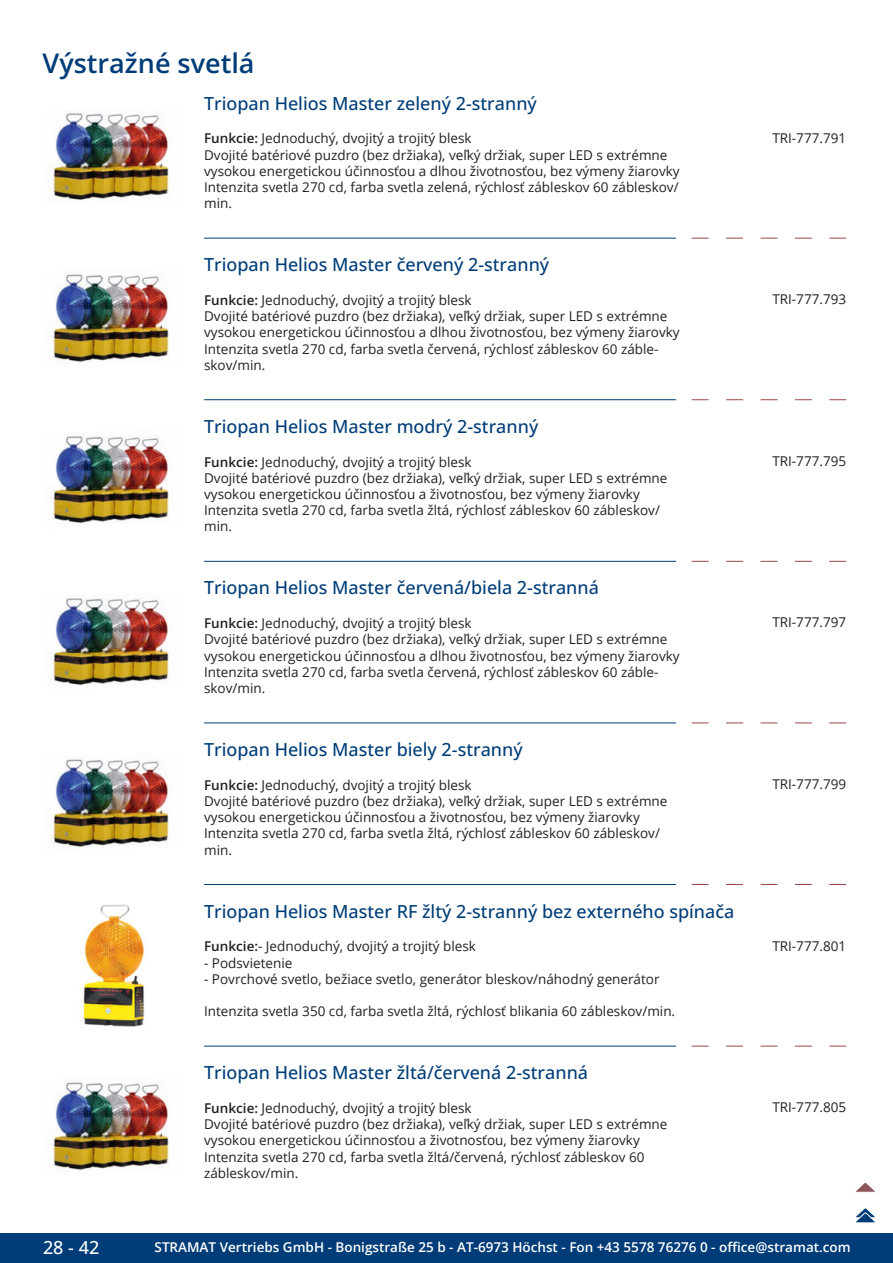
<style>
.page{position:relative;width:893px;height:1263px;background:#fff}
.page>*{position:absolute;margin:0;border:0;box-sizing:border-box;transform-origin:0 0}
.GruppeName{font:600 27px "Open Sans";color:#003d78}
.ArtikelName{font:500 18px "Open Sans";color:#003d78}
.t1{font:500 18px "Open Sans";color:#fff}
.Beschreibung{font:13.5px/16.2px "Open Sans";color:#231f20}
.t2{font:600 13.5px "Open Sans";color:#fff}
.ArtikelNummer{font:13.5px "Open Sans";color:#231f20}
.s1{font-weight:600}
</style>
<div class="page">
<div style="left:0;top:1233px;width:893px;height:30px;background:#003d78"></div>
<img style="left:51px;top:113px;width:118px;height:88px">
<img style="left:51px;top:274px;width:118px;height:88px">
<svg style="left:692px;top:238px;width:17px;height:1px"></svg>
<svg style="left:726px;top:238px;width:17px;height:1px"></svg>
<svg style="left:760px;top:238px;width:17px;height:1px"></svg>
<svg style="left:795px;top:238px;width:17px;height:1px"></svg>
<svg style="left:829px;top:238px;width:17px;height:1px"></svg>
<hr style="left:204px;top:238px;width:472px;height:1px;background:#003d78">
<img style="left:51px;top:436px;width:118px;height:88px">
<svg style="left:692px;top:399px;width:17px;height:1px"></svg>
<svg style="left:726px;top:399px;width:17px;height:1px"></svg>
<svg style="left:760px;top:399px;width:17px;height:1px"></svg>
<svg style="left:795px;top:399px;width:17px;height:1px"></svg>
<svg style="left:829px;top:399px;width:17px;height:1px"></svg>
<hr style="left:204px;top:399px;width:472px;height:1px;background:#003d78">
<img style="left:51px;top:598px;width:118px;height:88px">
<svg style="left:692px;top:561px;width:17px;height:1px"></svg>
<svg style="left:726px;top:561px;width:17px;height:1px"></svg>
<svg style="left:760px;top:561px;width:17px;height:1px"></svg>
<svg style="left:795px;top:561px;width:17px;height:1px"></svg>
<svg style="left:829px;top:561px;width:17px;height:1px"></svg>
<hr style="left:204px;top:561px;width:472px;height:1px;background:#003d78">
<img style="left:51px;top:759px;width:118px;height:88px">
<svg style="left:692px;top:723px;width:17px;height:1px"></svg>
<svg style="left:726px;top:723px;width:17px;height:1px"></svg>
<svg style="left:760px;top:723px;width:17px;height:1px"></svg>
<svg style="left:795px;top:723px;width:17px;height:1px"></svg>
<svg style="left:829px;top:723px;width:17px;height:1px"></svg>
<hr style="left:204px;top:723px;width:472px;height:1px;background:#003d78">
<img style="left:79px;top:904px;width:66px;height:123px">
<svg style="left:692px;top:884px;width:17px;height:1px"></svg>
<svg style="left:726px;top:884px;width:17px;height:1px"></svg>
<svg style="left:760px;top:884px;width:17px;height:1px"></svg>
<svg style="left:795px;top:884px;width:17px;height:1px"></svg>
<svg style="left:829px;top:884px;width:17px;height:1px"></svg>
<hr style="left:204px;top:884px;width:472px;height:1px;background:#003d78">
<img style="left:51px;top:1082px;width:118px;height:88px">
<svg style="left:692px;top:1046px;width:17px;height:1px"></svg>
<svg style="left:726px;top:1046px;width:17px;height:1px"></svg>
<svg style="left:760px;top:1046px;width:17px;height:1px"></svg>
<svg style="left:795px;top:1046px;width:17px;height:1px"></svg>
<svg style="left:829px;top:1046px;width:17px;height:1px"></svg>
<hr style="left:204px;top:1046px;width:472px;height:1px;background:#003d78">
<svg style="left:856px;top:1183px;width:19px;height:9px"></svg>
<svg style="left:855px;top:1208px;width:21px;height:15px"></svg>
<p class="GruppeName" style="left:43px;top:44px;width:214px">Výstražné svetlá</p>
<p class="ArtikelName" style="left:204px;top:91px;width:334px">Triopan Helios Master zelený 2-stranný</p>
<p class="Beschreibung" style="left:204px;top:130px;width:477px"><span class="s1">Funkcie:</span> Jednoduchý, dvojitý a trojitý blesk<br>Dvojité batériové puzdro (bez držiaka), veľký držiak, super LED s extrémne vysokou energetickou účinnosťou a dlhou životnosťou, bez výmeny žiarovky Intenzita svetla 270 cd, farba svetla zelená, rýchlosť zábleskov 60 zábleskov/ min.</p>
<p class="ArtikelNummer" style="left:772px;top:128px;width:75px">TRI-777.791</p>
<p class="ArtikelName" style="left:204px;top:252px;width:347px">Triopan Helios Master červený 2-stranný</p>
<p class="Beschreibung" style="left:204px;top:292px;width:477px"><span class="s1">Funkcie:</span> Jednoduchý, dvojitý a trojitý blesk<br>Dvojité batériové puzdro (bez držiaka), veľký držiak, super LED s extrémne vysokou energetickou účinnosťou a dlhou životnosťou, bez výmeny žiarovky Intenzita svetla 270 cd, farba svetla červená, rýchlosť zábleskov 60 záble&shy;skov/min.</p>
<p class="ArtikelNummer" style="left:772px;top:290px;width:75px">TRI-777.793</p>
<p class="ArtikelName" style="left:204px;top:414px;width:336px">Triopan Helios Master modrý 2-stranný</p>
<p class="Beschreibung" style="left:204px;top:453px;width:465px"><span class="s1">Funkcie:</span> Jednoduchý, dvojitý a trojitý blesk<br>Dvojité batériové puzdro (bez držiaka), veľký držiak, super LED s extrémne vysokou energetickou účinnosťou a životnosťou, bez výmeny žiarovky Intenzita svetla 270 cd, farba svetla žltá, rýchlosť zábleskov 60 zábleskov/ min.</p>
<p class="ArtikelNummer" style="left:772px;top:452px;width:75px">TRI-777.795</p>
<p class="ArtikelName" style="left:204px;top:575px;width:396px">Triopan Helios Master červená/biela 2-stranná</p>
<p class="Beschreibung" style="left:204px;top:615px;width:477px"><span class="s1">Funkcie:</span> Jednoduchý, dvojitý a trojitý blesk<br>Dvojité batériové puzdro (bez držiaka), veľký držiak, super LED s extrémne vysokou energetickou účinnosťou a dlhou životnosťou, bez výmeny žiarovky Intenzita svetla 270 cd, farba svetla červená, rýchlosť zábleskov 60 záble&shy;skov/min.</p>
<p class="ArtikelNummer" style="left:772px;top:613px;width:75px">TRI-777.797</p>
<p class="ArtikelName" style="left:204px;top:737px;width:320px">Triopan Helios Master biely 2-stranný</p>
<p class="Beschreibung" style="left:204px;top:776px;width:465px"><span class="s1">Funkcie:</span> Jednoduchý, dvojitý a trojitý blesk<br>Dvojité batériové puzdro (bez držiaka), veľký držiak, super LED s extrémne vysokou energetickou účinnosťou a životnosťou, bez výmeny žiarovky Intenzita svetla 270 cd, farba svetla žltá, rýchlosť zábleskov 60 zábleskov/ min.</p>
<p class="ArtikelNummer" style="left:772px;top:775px;width:75px">TRI-777.799</p>
<p class="ArtikelName" style="left:204px;top:899px;width:532px">Triopan Helios Master RF žltý 2-stranný bez externého spínača</p>
<p class="Beschreibung" style="left:204px;top:938px;width:273px"><span class="s1">Funkcie:</span>- Jednoduchý, dvojitý a trojitý blesk</p>
<p class="Beschreibung" style="left:204px;top:954px;width:90px">- Podsvietenie</p>
<p class="Beschreibung" style="left:204px;top:970px;width:457px">- Povrchové svetlo, bežiace svetlo, generátor bleskov/náhodný generátor</p>
<p class="Beschreibung" style="left:204px;top:1003px;width:473px">Intenzita svetla 350 cd, farba svetla žltá, rýchlosť blikania 60 zábleskov/min.</p>
<p class="ArtikelNummer" style="left:772px;top:936px;width:75px">TRI-777.801</p>
<p class="ArtikelName" style="left:204px;top:1060px;width:386px">Triopan Helios Master žltá/červená 2-stranná</p>
<p class="Beschreibung" style="left:204px;top:1100px;width:465px"><span class="s1">Funkcie:</span> Jednoduchý, dvojitý a trojitý blesk<br>Dvojité batériové puzdro (bez držiaka), veľký držiak, super LED s extrémne vysokou energetickou účinnosťou a životnosťou, bez výmeny žiarovky Intenzita svetla 270 cd, farba svetla žltá/červená, rýchlosť zábleskov 60 zábleskov/min.</p>
<p class="ArtikelNummer" style="left:772px;top:1098px;width:75px">TRI-777.805</p>
<h2 class="t1" style="left:43px;top:1234px;width:58px">28 - 42</h2>
<p class="t2" style="left:155px;top:1238px;width:698px">STRAMAT Vertriebs GmbH - Bonigstraße 25 b - AT-6973 Höchst - Fon +43 5578 76276 0 - office@stramat.com</p>
</div>
